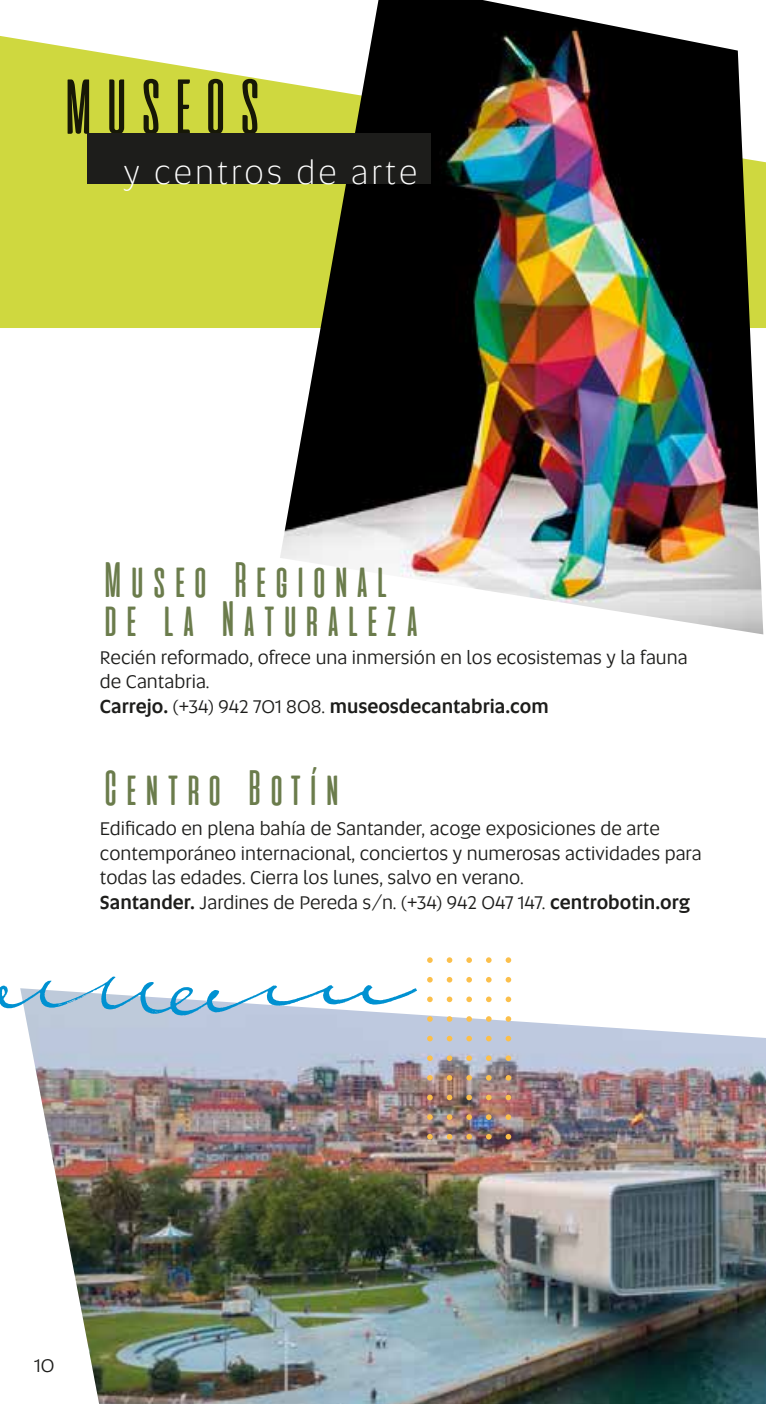
<style>
.page{position:relative;width:766px;height:1404px;background:#fff}
.page>*{position:absolute;margin:0;border:0;box-sizing:border-box;transform-origin:0 0}
.t1{font:77.62px "aliensandcows";color:#1d1d1b}
.t2{font:49.5px/38.2px "aliensandcows";color:#6b7c4c}
.t3{font:300 33.98px "Altis";letter-spacing:.09em;color:#fff}
.t4{font:19.12px/24.8px "Altis";color:#1d1d1b}
.s1{font-weight:500}
</style>
<div class="page">
<svg style="left:0;top:36px;width:765px;height:292px;background:#d2da4f"></svg>
<img style="left:25px;top:997px;width:740px;height:406px">
<img style="left:280px;top:0;width:483px;height:634px">
<svg style="left:0;top:976px;width:417px;height:39px"></svg>
<svg style="left:427px;top:957px;width:5px;height:5px"></svg>
<svg style="left:446px;top:957px;width:6px;height:5px"></svg>
<svg style="left:466px;top:957px;width:6px;height:5px"></svg>
<svg style="left:486px;top:957px;width:5px;height:5px"></svg>
<svg style="left:505px;top:957px;width:6px;height:5px"></svg>
<svg style="left:427px;top:977px;width:5px;height:5px"></svg>
<svg style="left:446px;top:977px;width:6px;height:5px"></svg>
<svg style="left:466px;top:977px;width:6px;height:5px"></svg>
<svg style="left:486px;top:977px;width:5px;height:5px"></svg>
<svg style="left:505px;top:977px;width:6px;height:5px"></svg>
<svg style="left:427px;top:996px;width:5px;height:6px"></svg>
<svg style="left:446px;top:996px;width:6px;height:6px"></svg>
<svg style="left:466px;top:996px;width:6px;height:6px"></svg>
<svg style="left:486px;top:996px;width:5px;height:6px"></svg>
<svg style="left:505px;top:996px;width:6px;height:6px"></svg>
<svg style="left:427px;top:1016px;width:5px;height:5px"></svg>
<svg style="left:446px;top:1016px;width:6px;height:5px"></svg>
<svg style="left:466px;top:1016px;width:6px;height:5px"></svg>
<svg style="left:486px;top:1016px;width:5px;height:5px"></svg>
<svg style="left:505px;top:1016px;width:6px;height:5px"></svg>
<svg style="left:427px;top:1035px;width:5px;height:6px"></svg>
<svg style="left:446px;top:1035px;width:6px;height:6px"></svg>
<svg style="left:466px;top:1035px;width:6px;height:6px"></svg>
<svg style="left:486px;top:1035px;width:5px;height:6px"></svg>
<svg style="left:505px;top:1035px;width:6px;height:6px"></svg>
<svg style="left:427px;top:1055px;width:5px;height:5px"></svg>
<svg style="left:446px;top:1055px;width:6px;height:5px"></svg>
<svg style="left:466px;top:1055px;width:6px;height:5px"></svg>
<svg style="left:486px;top:1055px;width:5px;height:5px"></svg>
<svg style="left:505px;top:1055px;width:6px;height:5px"></svg>
<svg style="left:427px;top:1074px;width:5px;height:6px"></svg>
<svg style="left:446px;top:1074px;width:6px;height:6px"></svg>
<svg style="left:466px;top:1074px;width:6px;height:6px"></svg>
<svg style="left:486px;top:1074px;width:5px;height:6px"></svg>
<svg style="left:505px;top:1074px;width:6px;height:6px"></svg>
<svg style="left:427px;top:1094px;width:5px;height:6px"></svg>
<svg style="left:446px;top:1094px;width:6px;height:6px"></svg>
<svg style="left:466px;top:1094px;width:6px;height:6px"></svg>
<svg style="left:486px;top:1094px;width:5px;height:6px"></svg>
<svg style="left:505px;top:1094px;width:6px;height:6px"></svg>
<svg style="left:427px;top:1114px;width:5px;height:5px"></svg>
<svg style="left:446px;top:1114px;width:6px;height:5px"></svg>
<svg style="left:466px;top:1114px;width:6px;height:5px"></svg>
<svg style="left:486px;top:1114px;width:5px;height:5px"></svg>
<svg style="left:505px;top:1114px;width:6px;height:5px"></svg>
<svg style="left:427px;top:1133px;width:5px;height:6px"></svg>
<svg style="left:446px;top:1133px;width:6px;height:6px"></svg>
<svg style="left:466px;top:1133px;width:6px;height:6px"></svg>
<svg style="left:486px;top:1133px;width:5px;height:6px"></svg>
<svg style="left:505px;top:1133px;width:6px;height:6px"></svg>
<div style="left:87px;top:134px;width:343px;height:50px;background:#1d1d1b"></div>
<h1 class="t1" style="left:58px;top:66px;width:211px">MUSEOS</h1>
<h3 class="t3" style="left:124px;top:150px;width:295px">y centros de arte</h3>
<h2 class="t2" style="left:100px;top:561px;width:324px">Museo Regional de la Naturaleza</h2>
<p class="t4" style="left:100px;top:644px;width:589px">Recién reformado, ofrece una inmersión en los ecosistemas y la fauna de Cantabria.<br><span class="s1">Carrejo.</span> (+34) 942 701 808. <span class="s1">museosdecantabria.com</span></p>
<h2 class="t2" style="left:100px;top:768px;width:245px">Centro Botín</h2>
<p class="t4" style="left:100px;top:815px;width:603px">Edificado en plena bahía de Santander, acoge exposiciones de arte contemporáneo internacional, conciertos y numerosas actividades para todas las edades. Cierra los lunes, salvo en verano.<br><span class="s1">Santander.</span> Jardines de Pereda s/n. (+34) 942 047 147. <span class="s1">centrobotin.org</span></p>
<p class="t4" style="left:34px;top:1352px;width:22px">10</p>
</div>
